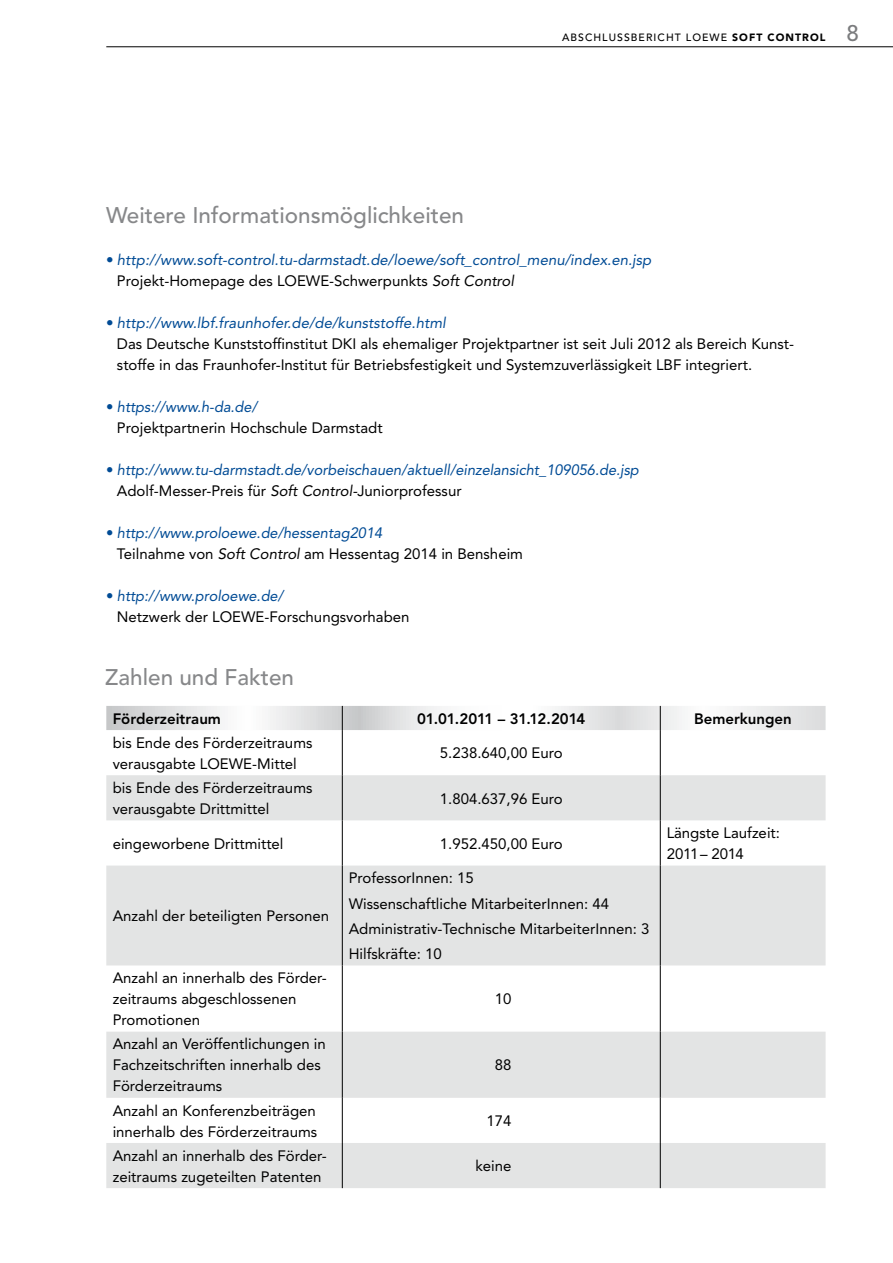
<style>
.page{position:relative;width:893px;height:1263px;background:#fff}
.page>*{position:absolute;margin:0;border:0;box-sizing:border-box;transform-origin:0 0}
.t1{font:500 22.5px "Avenir";color:#87888a}
.t2{font:15px/21px "Avenir";color:#000}
.t3{font:italic 15px/21px "Avenir";letter-spacing:-.005em;color:#004b95}
.t4{font:800 15px "Avenir";color:#000}
.t5{font:500 10.5px "Avenir";letter-spacing:.1em;color:#000}
.s1{font-weight:900}
.s2{font-size:22.5px;color:#7b7c7e}
.s3{font-style:normal}
.s4{font-style:normal;color:#000}
.s5{color:#000}
.s6{color:#004b95}
.s7{font-style:italic;color:#004b95}
.s8{font-style:italic}
</style>
<div class="page">
<hr style="left:106px;top:47px;width:787px;height:1px;background:#000">
<svg style="left:106px;top:775px;width:720px;height:413px;fill:#e3e4e4"></svg>
<svg style="left:106px;top:706px;width:720px;height:24px"></svg>
<hr style="left:342px;top:730px;width:1px;height:45px;background:#000">
<hr style="left:660px;top:730px;width:1px;height:45px;background:#000">
<hr style="left:342px;top:775px;width:1px;height:45px;background:#000">
<hr style="left:660px;top:775px;width:1px;height:45px;background:#000">
<hr style="left:342px;top:820px;width:1px;height:45px;background:#000">
<hr style="left:660px;top:820px;width:1px;height:45px;background:#000">
<hr style="left:342px;top:865px;width:1px;height:100px;background:#000">
<hr style="left:660px;top:865px;width:1px;height:100px;background:#000">
<hr style="left:342px;top:965px;width:1px;height:67px;background:#000">
<hr style="left:660px;top:965px;width:1px;height:67px;background:#000">
<hr style="left:342px;top:1032px;width:1px;height:66px;background:#000">
<hr style="left:660px;top:1032px;width:1px;height:66px;background:#000">
<hr style="left:342px;top:1098px;width:1px;height:45px;background:#000">
<hr style="left:660px;top:1098px;width:1px;height:45px;background:#000">
<hr style="left:342px;top:1143px;width:1px;height:45px;background:#000">
<hr style="left:660px;top:1143px;width:1px;height:45px;background:#000">
<p class="t5" style="left:562px;top:32px;width:298px">Abschlussbericht LOEWE <span class="s1">SOFT CONTROL</span> <span class="s2">8</span></p>
<h1 class="t1" style="left:106px;top:202px;width:359px">Weitere I nformationsmöglichkeiten</h1>
<p class="t3" style="left:117px;top:249px;width:536px;text-indent:-11px"><span class="s3">•</span> http://www.soft-control.tu-darmstadt.de/loewe/soft_control_menu/index.en.jsp<br><span class="s4">Projekt-H omepage des LOEWE-Schwerpunkts</span> <span class="s5">Soft Control</span></p>
<p class="t2" style="left:117px;top:312px;width:679px;text-indent:-11px"><span class="s6">•</span> <span class="s7">http://www.lbf.fraunhofer.de/de/kunststoffe.html<br></span>Das Deutsche Kunststoffinstitut DKI als ehemaliger Projektpartner ist seit Juli 2012 als Bereich Kunst&shy;stoffe in das Fraunhofer-I nstitut für Betriebsfestigkeit und Systemzuverlässigkeit LB F integriert.</p>
<p class="t2" style="left:117px;top:396px;width:267px;text-indent:-11px"><span class="s6">•</span> <span class="s7">https://www.h-da.de/<br></span>Projektpartnerin H ochschule Darmstadt</p>
<p class="t3" style="left:117px;top:459px;width:523px;text-indent:-11px"><span class="s3">•</span> http://www.tu-darmstadt.de/vorbeischauen/aktuell/einzelansicht_109056.de.jsp<br><span class="s4">Adolf-Messer-Preis für</span> <span class="s5">Soft Control-</span><span class="s4">Juniorprofessur</span></p>
<p class="t2" style="left:117px;top:522px;width:408px;text-indent:-11px"><span class="s6">•</span> <span class="s7">http://www.proloewe.de/hessentag2014<br></span>Teilnahme von <span class="s8">Soft Control</span> am Hessentag 2014 in Bensheim</p>
<p class="t2" style="left:117px;top:585px;width:294px;text-indent:-11px"><span class="s6">•</span> <span class="s7">http://www.proloewe.de/<br></span>Netzwerk der LOEWE-Forschungsvorhaben</p>
<h1 class="t1" style="left:105px;top:664px;width:190px">Zahlen und Fakten</h1>
<p class="t4" style="left:113px;top:710px;width:110px">Förderzeitraum</p>
<p class="t4" style="left:417px;top:710px;width:170px">01.01.2011 – 31.12.2014</p>
<p class="t4" style="left:694px;top:710px;width:99px">Bemerkungen</p>
<p class="t2" style="left:113px;top:732px;width:201px">bis Ende des Förderzeitraums verausgabte LOEWE-Mittel</p>
<p class="t2" style="left:440px;top:743px;width:124px">5.238.640,00 Euro</p>
<p class="t2" style="left:113px;top:777px;width:201px">bis Ende des Förderzeitraums verausgabte Drittmittel</p>
<p class="t2" style="left:440px;top:788px;width:124px">1.804.637,96 Euro</p>
<p class="t2" style="left:113px;top:833px;width:172px">eingeworbene Drittmittel</p>
<p class="t2" style="left:440px;top:833px;width:124px">1.952.450,00 Euro</p>
<p class="t2" style="left:667px;top:822px;width:115px">Längste Laufzeit:<br>2011– 2014</p>
<p class="t2" style="left:113px;top:905px;width:218px">Anzahl der beteiligten Personen</p>
<p class="t2" style="left:113px;top:967px;width:215px">Anzahl an innerhalb des Förder&shy;zeitraums abgeschlossenen<br>Promotionen</p>
<p class="t2" style="left:113px;top:1034px;width:215px">Anzahl an Veröffentlichungen in<br>Fachzeitschriften innerhalb des<br>Förderzeitraums</p>
<p class="t2" style="left:349px;top:865px;width:302px;line-height:25.2px">ProfessorI nnen: 15<br>Wissenschaftliche MitarbeiterI nnen: 44<br>Administrativ-Technische MitarbeiterI nnen: 3<br>H ilfskräfte: 10</p>
<p class="t2" style="left:495px;top:988px;width:18px">10</p>
<p class="t2" style="left:495px;top:1055px;width:18px">88</p>
<p class="t2" style="left:113px;top:1100px;width:206px">Anzahl an Konferenzbeiträgen innerhalb des Förderzeitraums</p>
<p class="t2" style="left:486px;top:1110px;width:27px">174</p>
<p class="t2" style="left:113px;top:1145px;width:215px">Anzahl an innerhalb des Förder&shy;zeitraums zugeteilten Patenten</p>
<p class="t2" style="left:475px;top:1155px;width:38px">keine</p>
</div>
